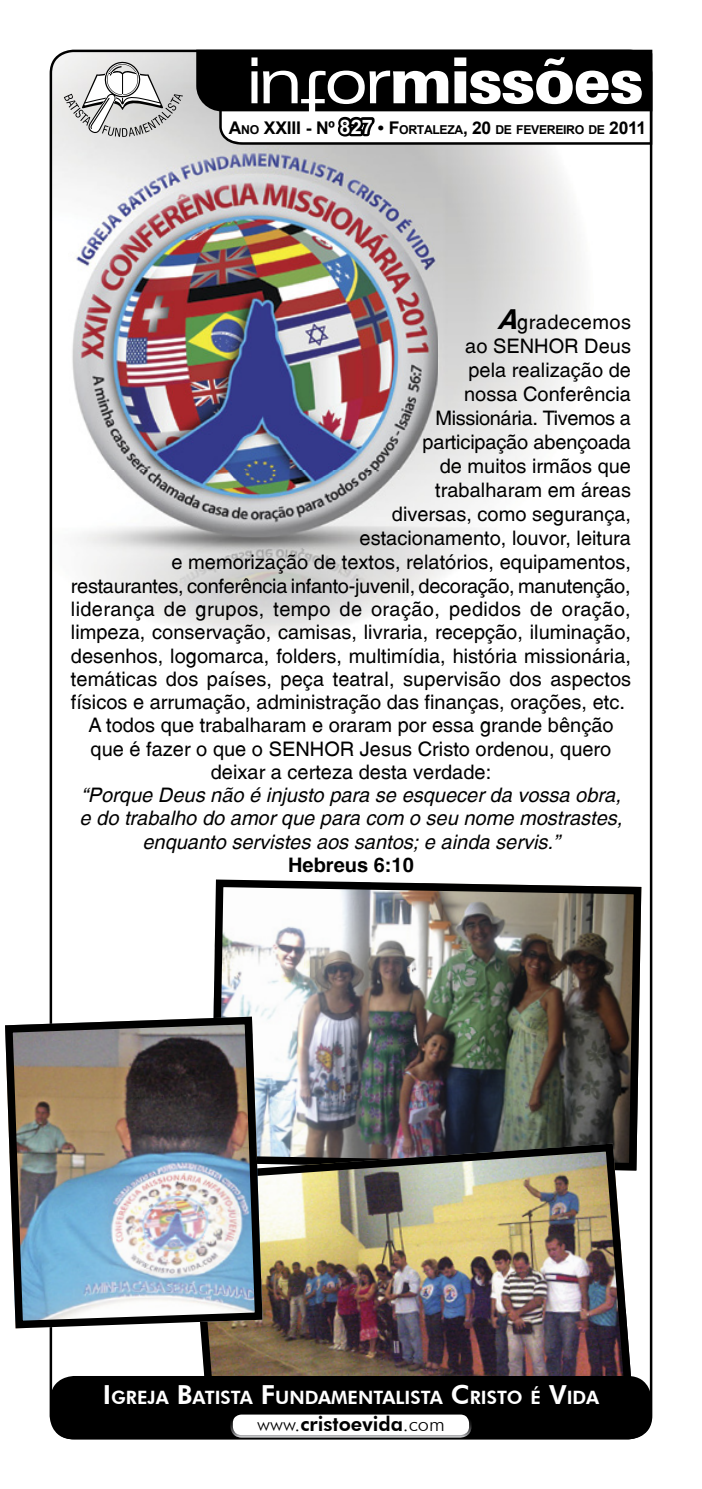
<style>
.page{position:relative;width:702px;height:1489px;background:#fff}
.page>*{position:absolute;margin:0;border:0;box-sizing:border-box;transform-origin:0 0}
.t1{font:20px "Switzerland Plain";color:#000}
.t2{font:italic 20px/23.2px "Switzerland";color:#000;text-align:center}
.t3{font:20px "Switzerland Plain";letter-spacing:-.02em;color:#000}
.t4{font:800 20px "Futura BT";color:#000}
.t5{font:20px "Switzerland Plain";letter-spacing:.02em;color:#000}
.t6{font:700 20px "Switzerland";color:#000}
.t7{font:800 18.25px "Futura BT";color:#fff}
.t8{font:700 12.25px "Arial";letter-spacing:-.03em;color:#000}
.s1{font-size:17.5px}
.s2{font-size:20px;color:#fff}
.s3{font-family:"Switzerland";font-weight:700;font-style:italic;font-size:27.5px}
.s4{font-size:26.25px}
.s5{font-weight:300}
</style>
<div class="page">
<img style="left:50px;top:50px;width:602px;height:1374px">
<svg style="left:64px;top:61px;width:119px;height:76px"></svg>
<svg style="left:50px;top:1375px;width:601px;height:64px"></svg>
<svg style="left:196px;top:50px;width:456px;height:95px"></svg>
<img style="left:5px;top:1016px;width:257px;height:312px">
<p class="t8" style="left:229px;top:121px;width:419px"><span class="s1">A</span>NO <span class="s1">XXIII - Nº</span> <span class="s2">827</span> <span class="s1">• F</span>ORTALEZA<span class="s1">, 20</span> DE FEVEREIRO DE <span class="s1">2011</span></p>
<p class="t5" style="left:497px;top:310px;width:136px"><span class="s3">A</span>gradecemos</p>
<p class="t1" style="left:465px;top:334px;width:167px">ao SENHOR Deus</p>
<p class="t1" style="left:468px;top:358px;width:164px">pela realização de</p>
<p class="t1" style="left:464px;top:382px;width:168px">nossa Conferência</p>
<p class="t3" style="left:435px;top:406px;width:197px">Missionária. Tivemos a</p>
<p class="t1" style="left:422px;top:430px;width:210px">participação abençoada</p>
<p class="t1" style="left:439px;top:454px;width:193px">de muitos irmãos que</p>
<p class="t1" style="left:435px;top:478px;width:197px">trabalharam em áreas</p>
<p class="t1" style="left:392px;top:502px;width:241px">diversas, como segurança,</p>
<p class="t1" style="left:359px;top:526px;width:273px">estacionamento, louvor, leitura</p>
<p class="t1" style="left:171px;top:550px;width:461px">e memorização de textos, relatórios, equipamentos,</p>
<p class="t1" style="left:71px;top:573px;width:561px">restaurantes, conferência infanto-juvenil, decoração, manutenção,</p>
<p class="t1" style="left:71px;top:597px;width:561px">liderança de grupos, tempo de oração, pedidos de oração,</p>
<p class="t1" style="left:71px;top:620px;width:561px">limpeza, conservação, camisas, livraria, recepção, iluminação,</p>
<p class="t1" style="left:71px;top:643px;width:561px">desenhos, logomarca, folders, multimídia, história missionária,</p>
<p class="t1" style="left:71px;top:666px;width:562px">temáticas dos países, peça teatral, supervisão dos aspectos</p>
<p class="t1" style="left:71px;top:690px;width:555px">físicos e arrumação, administração das finanças, orações, etc.</p>
<p class="t1" style="left:88px;top:713px;width:526px">A todos que trabalharam e oraram por essa grande bênção</p>
<p class="t1" style="left:91px;top:736px;width:522px">que é fazer o que o SENHOR Jesus Cristo ordenou, quero</p>
<p class="t1" style="left:211px;top:760px;width:282px">deixar a certeza desta verdade:</p>
<p class="t2" style="left:80px;top:783px;width:544px">“Porque Deus não é injusto para se esquecer da vossa obra, e do trabalho do amor que para com o seu nome mostrastes, enquanto servistes aos santos; e ainda servis.”</p>
<p class="t6" style="left:288px;top:852px;width:127px">Hebreus 6:10</p>
<p class="t7" style="left:103px;top:1386px;width:498px"><span class="s4">I</span>GREJA <span class="s4">B</span>ATISTA <span class="s4">F</span>UNDAMENTALISTA <span class="s4">C</span>RISTO É <span class="s4">V</span>IDA</p>
<p class="t4" style="left:257px;top:1411px;width:189px"><span class="s5">www.</span>cristoevida<span class="s5">.com</span></p>
</div>
